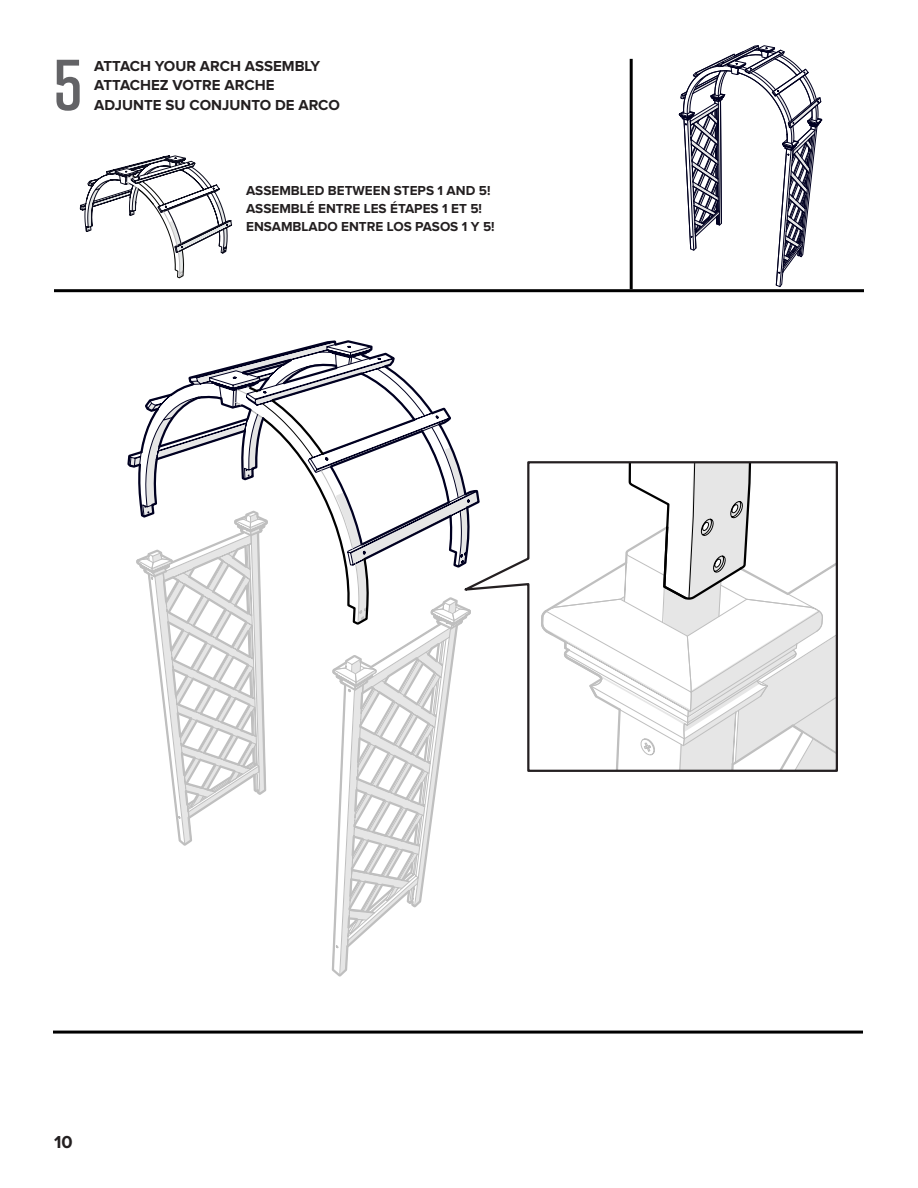
<style>
.page{position:relative;width:918px;height:1188px;background:#fff}
.page>*{position:absolute;margin:0;border:0;box-sizing:border-box;transform-origin:0 0}
.Jumbo_Heading{font:600 72px "Rift";color:#636366}
.t1{font:700 18px "Proxima Nova";color:#231f20}
.t2{font:700 15px "Proxima Nova";color:#231f20}
.t3{font:700 13.5px "Proxima Nova";color:#231f20}
</style>
<div class="page">
<hr style="left:54px;top:289px;width:810px;height:3px;background:#000">
<hr style="left:53px;top:1031px;width:810px;height:3px;background:#000">
<svg style="left:80px;top:155px;width:401px;height:879px"></svg>
<svg style="left:454px;top:460px;width:384px;height:313px"></svg>
<hr style="left:630px;top:59px;width:3px;height:230px;background:#000">
<svg style="left:679px;top:45px;width:144px;height:248px"></svg>
<p class="Jumbo_Heading" style="left:53px;top:34px;width:31px">5</p>
<p class="t2" style="left:94px;top:59px;width:227px">ATTACH YOUR ARCH ASSEMBLY</p>
<p class="t2" style="left:94px;top:78px;width:182px">ATTACHEZ VOTRE ARCHE</p>
<p class="t2" style="left:94px;top:98px;width:247px">ADJUNTE SU CONJUNTO DE ARCO</p>
<p class="t3" style="left:246px;top:184px;width:246px">ASSEMBLED BETWEEN STEPS 1 AND 5!</p>
<p class="t3" style="left:246px;top:202px;width:237px">ASSEMBLÉ ENTRE LES ÉTAPES 1 ET 5!</p>
<p class="t3" style="left:246px;top:220px;width:250px">ENSAMBLADO ENTRE LOS PASOS 1 Y 5!</p>
<h2 class="t1" style="left:54px;top:1134px;width:20px">10</h2>
</div>
